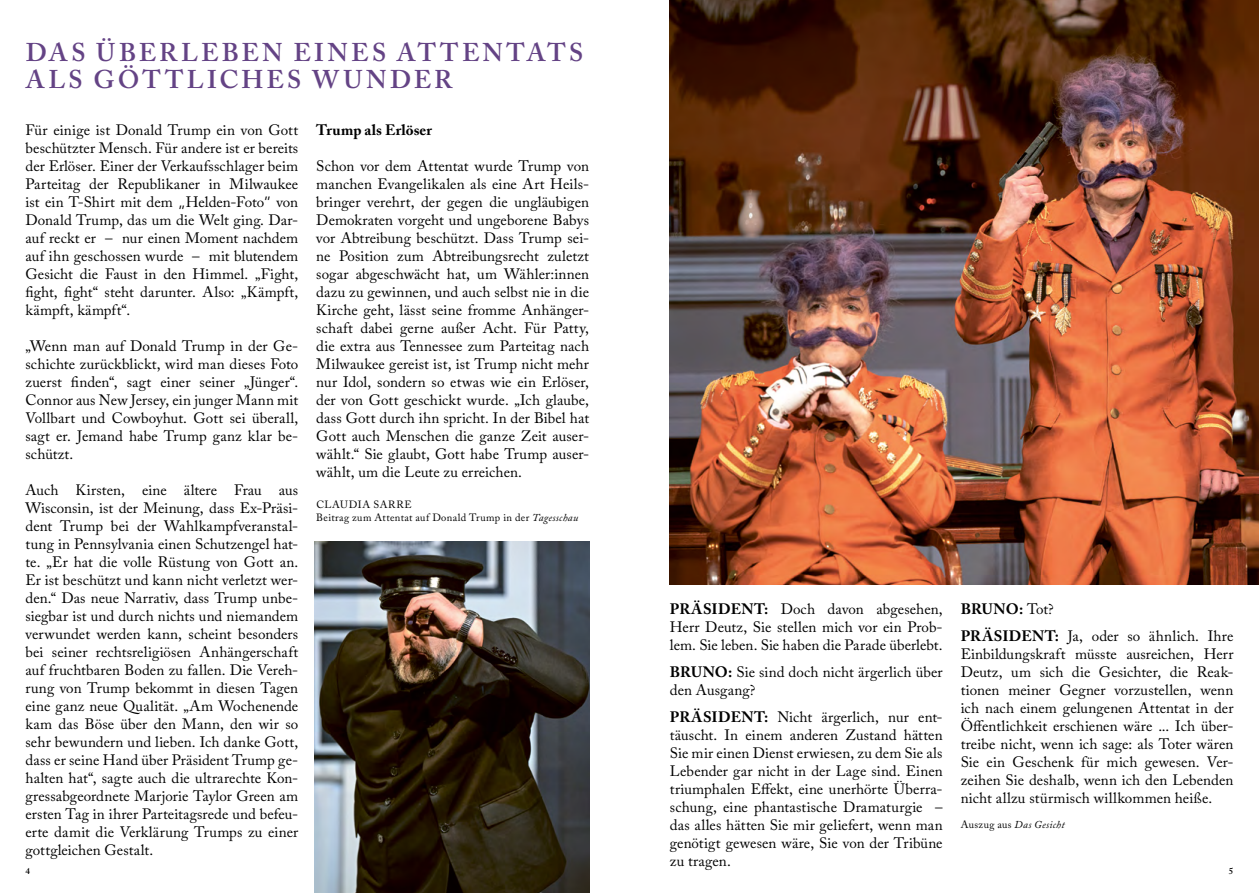
<style>
.page{position:relative;width:1259px;height:893px;background:#fff}
.page>*{position:absolute;margin:0;border:0;box-sizing:border-box;transform-origin:0 0}
.t1{font:600 25.5px/27px "Adobe Caslon Pro";letter-spacing:.12em;color:#644385}
.t2{font:15px/18px "Adobe Caslon Pro";letter-spacing:.005em;color:#000;text-align:justify}
.t3{font:700 15px "Adobe Caslon Pro";letter-spacing:.01em;color:#000}
.t4{font:10.5px/12.6px "Adobe Caslon Pro";letter-spacing:.035em;color:#000}
.t5{font:italic 10.5px "Adobe Caslon Pro";letter-spacing:.03em;color:#000}
.t6{font:600 9px "Adobe Caslon Pro";color:#000}
.s1{font-style:italic}
.s2{font-family:"Soleil Lt"}
.s3{font-weight:700}
.s4{font-style:normal}
</style>
<div class="page">
<img style="left:670px;top:0;width:589px;height:585px">
<img style="left:315px;top:541px;width:274px;height:352px">
<h1 class="t1" style="left:26px;top:39px;width:559px">DAS ÜBERLEBEN EINES ATTENTATS<br>ALS GÖTTLICHES WUNDER</h1>
<p class="t3" style="left:316px;top:121px;width:117px">Trump als Erlöser</p>
<p class="t2" style="left:316px;top:157px;width:274px">Schon vor dem Attentat wurde Trump von manchen Evangelikalen als eine Art Heils&shy;bringer verehrt, der gegen die ungläubigen Demokraten vorgeht und ungeborene Babys vor Abtreibung beschützt. Dass Trump sei&shy;ne Position zum Abtreibungsrecht zuletzt sogar abgeschwächt hat, um Wähler:innen dazu zu gewinnen, und auch selbst nie in die Kirche geht, lässt seine fromme Anhänger&shy;schaft dabei gerne außer Acht. Für Patty, die extra aus Tennessee zum Parteitag nach Milwaukee gereist ist, ist Trump nicht mehr nur Idol, sondern so etwas wie ein Erlöser, der von Gott geschickt wurde. „Ich glaube, dass Gott durch ihn spricht. In der Bibel hat Gott auch Menschen die ganze Zeit auser&shy;wählt.“ Sie glaubt, Gott habe Trump auser&shy;wählt, um die Leute zu erreichen.</p>
<p class="t4" style="left:316px;top:498px;width:263px">CLAUDIA SARRE<br>Beitrag zum Attentat auf Donald Trump in der <span class="s1">Tagesschau</span></p>
<p class="t2" style="left:25px;top:121px;width:274px">Für einige ist Donald Trump ein von Gott beschützter Mensch. Für andere ist er bereits der Erlöser. Einer der Verkaufsschlager beim Parteitag der Republikaner in Milwaukee ist ein T-Shirt mit dem <span class="s2">„</span>Helden-Foto<span class="s2">”</span> von Donald Trump, das um die Welt ging. Dar&shy;auf reckt er – nur einen Moment nachdem auf ihn geschossen wurde – mit blutendem Gesicht die Faust in den Himmel. „Fight, fight, fight“ steht darunter. Also: „Kämpft, kämpft, kämpft“.</p>
<p class="t2" style="left:25px;top:337px;width:274px">„Wenn man auf Donald Trump in der Ge&shy;schichte zurückblickt, wird man dieses Foto zuerst finden“, sagt einer seiner „Jünger“.<br>Connor aus New Jersey, ein junger Mann mit Vollbart und Cowboyhut. Gott sei überall, sagt er. Jemand habe Trump ganz klar be&shy;schützt.</p>
<p class="t2" style="left:25px;top:481px;width:274px">Auch Kirsten, eine ältere Frau aus Wisconsin, ist der Meinung, dass Ex-Präsi&shy;dent Trump bei der Wahlkampfveranstal&shy;tung in Pennsylvania einen Schutzengel hat&shy;te. „Er hat die volle Rüstung von Gott an.<br>Er ist beschützt und kann nicht verletzt wer&shy;den.“ Das neue Narrativ, dass Trump unbe&shy;siegbar ist und durch nichts und niemandem verwundet werden kann, scheint besonders bei seiner rechtsreligiösen Anhängerschaft auf fruchtbaren Boden zu fallen. Die Vereh&shy;rung von Trump bekommt in diesen Tagen eine ganz neue Qualität. „Am Wochenende kam das Böse über den Mann, den wir so sehr bewundern und lieben. Ich danke Gott, dass er seine Hand über Präsident Trump ge&shy;halten hat“, sagte auch die ultrarechte Kon&shy;gressabgeordnete Marjorie Taylor Green am ersten Tag in ihrer Parteitagsrede und befeu&shy;erte damit die Verklärung Trumps zu einer gottgleichen Gestalt.</p>
<p class="t2" style="left:670px;top:599px;width:274px"><span class="s3">PRÄSIDENT:</span> Doch davon abgesehen, Herr Deutz, Sie stellen mich vor ein Prob&shy;lem. Sie leben. Sie haben die Parade überlebt.</p>
<p class="t2" style="left:670px;top:662px;width:274px"><span class="s3">BRUNO:</span> Sie sind doch nicht ärgerlich über den Ausgang?</p>
<p class="t2" style="left:670px;top:707px;width:274px"><span class="s3">PRÄSIDENT:</span> Nicht ärgerlich, nur ent&shy;täuscht. In einem anderen Zustand hätten Sie mir einen Dienst erwiesen, zu dem Sie als Lebender gar nicht in der Lage sind. Einen triumphalen Effekt, eine unerhörte Überra&shy;schung, eine phantastische Dramaturgie – das alles hätten Sie mir geliefert, wenn man genötigt gewesen wäre, Sie von der Tribüne zu tragen.</p>
<p class="t2" style="left:960px;top:595px;width:274px;line-height:27px"><span class="s3">BRUNO:</span> Tot?<br><span class="s3">PRÄSIDENT:</span> Ja, oder so ähnlich. Ihre</p>
<p class="t2" style="left:960px;top:644px;width:274px">Einbildungskraft müsste ausreichen, Herr Deutz, um sich die Gesichter, die Reak&shy;tionen meiner Gegner vorzustellen, wenn ich nach einem gelungenen Attentat in der Öffentlichkeit erschienen wäre ... Ich über&shy;treibe nicht, wenn ich sage: als Toter wären Sie ein Geschenk für mich gewesen. Ver&shy;zeihen Sie deshalb, wenn ich den Lebenden nicht allzu stürmisch willkommen heiße.</p>
<p class="t5" style="left:960px;top:818px;width:105px"><span class="s4">Auszug aus</span> Das Gesicht</p>
<p class="t6" style="left:26px;top:865px;width:6px">4</p>
<p class="t6" style="left:1229px;top:865px;width:6px">5</p>
</div>
